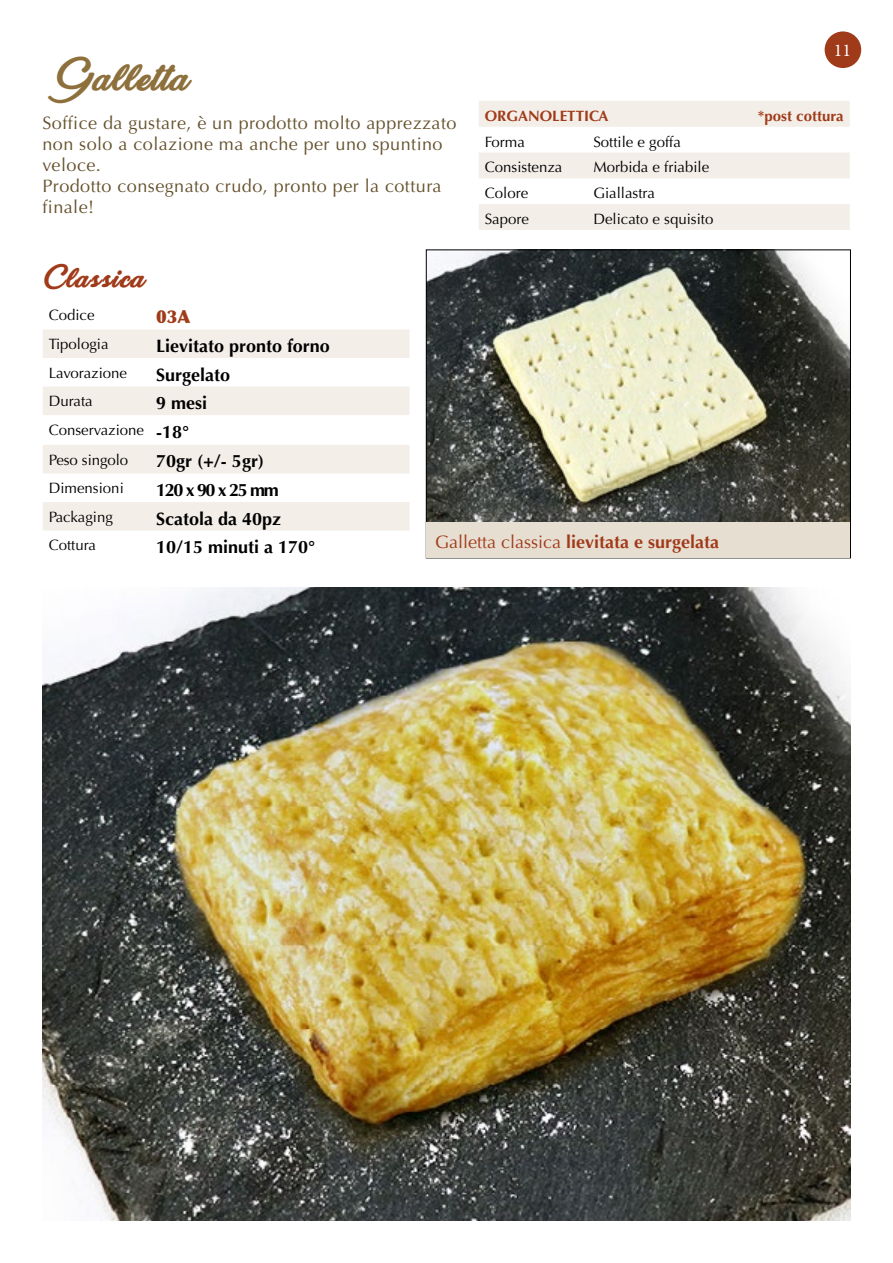
<style>
.page{position:relative;width:893px;height:1263px;background:#fff}
.page>*{position:absolute;margin:0;border:0;box-sizing:border-box;transform-origin:0 0}
.t1{font:40.5px "Eyes Wide Open Bold Personal Use";letter-spacing:.025em;color:#8e703c}
.t2{font:30px "Eyes Wide Open Bold Personal Use";letter-spacing:.05em;color:#a03b19}
.t3{font:18px/21px "Optima";letter-spacing:.025em;color:#64502b}
.t4{font:700 18px "Optima";color:#000}
.t5{font:700 18px "Optima";color:#a03b19}
.t6{font:900 18px "Optima";color:#a03b19}
.t7{font:18px "Minion Pro";color:#fff}
.t8{font:15px/29.7px "Optima";color:#000}
.t9{font:700 15px "Optima";color:#a03b19}
.s1{font-weight:700;font-size:18px}
.s2{font-weight:400}
</style>
<div class="page">
<svg style="left:479px;top:101px;width:371px;height:129px;fill:#f3eee8"></svg>
<svg style="left:43px;top:329px;width:367px;height:202px;fill:#f3eee8"></svg>
<img style="left:428px;top:252px;width:421px;height:271px">
<div style="left:426px;top:523px;width:424px;height:35px;background:#e7ded2"></div>
<div style="left:825px;top:31px;width:36px;height:37px;background:#a03b19;border-radius:50%"></div>
<img style="left:43px;top:587px;width:807px;height:633px">
<p class="t7" style="left:834px;top:38px;width:19px">11</p>
<h1 class="t1" style="left:42px;top:51px;width:145px">Galletta</h1>
<p class="t3" style="left:42px;top:113px;width:416px">Soffice da gustare, è un prodotto molto apprezzato non solo a colazione ma anche per uno spuntino veloce.<br>Prodotto consegnato crudo, pronto per la cottura finale!</p>
<p class="t9" style="left:485px;top:107px;width:125px">ORGANOLETTICA</p>
<p class="t9" style="left:758px;top:107px;width:87px">*post cottura</p>
<p class="t8" style="left:485px;top:127px;width:42px">Forma</p>
<p class="t8" style="left:593px;top:127px;width:89px">Sottile e goffa</p>
<p class="t8" style="left:485px;top:153px;width:79px">Consistenza</p>
<p class="t8" style="left:593px;top:153px;width:117px">Morbida e friabile</p>
<p class="t8" style="left:485px;top:178px;width:45px">Colore</p>
<p class="t8" style="left:593px;top:178px;width:63px">Giallastra</p>
<p class="t8" style="left:485px;top:204px;width:46px">Sapore</p>
<p class="t8" style="left:593px;top:204px;width:122px">Delicato e squisito</p>
<h2 class="t2" style="left:42px;top:258px;width:102px">Classica</h2>
<p class="t8" style="left:49px;top:300px;width:47px">Codice</p>
<p class="t6" style="left:156px;top:306px;width:36px">03A</p>
<p class="t8" style="left:49px;top:329px;width:61px">Tipologia</p>
<p class="t4" style="left:156px;top:335px;width:175px">Lievitato pronto forno</p>
<p class="t8" style="left:49px;top:358px;width:80px">Lavorazione</p>
<p class="t4" style="left:156px;top:364px;width:76px">Surgelato</p>
<p class="t8" style="left:49px;top:387px;width:45px">Durata</p>
<p class="t4" style="left:156px;top:393px;width:53px">9 mesi</p>
<p class="t8" style="left:49px;top:415px;width:142px">Conservazione <span class="s1">-18°<br></span>Peso singolo</p>
<p class="t4" style="left:156px;top:451px;width:109px">70gr (+/- 5gr)</p>
<p class="t8" style="left:49px;top:473px;width:77px">Dimensioni</p>
<p class="t4" style="left:156px;top:479px;width:124px">120 x 90 x 25 mm</p>
<p class="t8" style="left:49px;top:502px;width:66px">Packaging</p>
<p class="t4" style="left:156px;top:508px;width:127px">Scatola da 40pz</p>
<p class="t8" style="left:49px;top:531px;width:49px">Cottura</p>
<p class="t4" style="left:156px;top:537px;width:161px">10/15 minuti a 170°</p>
<p class="t5" style="left:435px;top:532px;width:286px"><span class="s2">Galletta classica</span> lievitata e surgelata</p>
</div>
